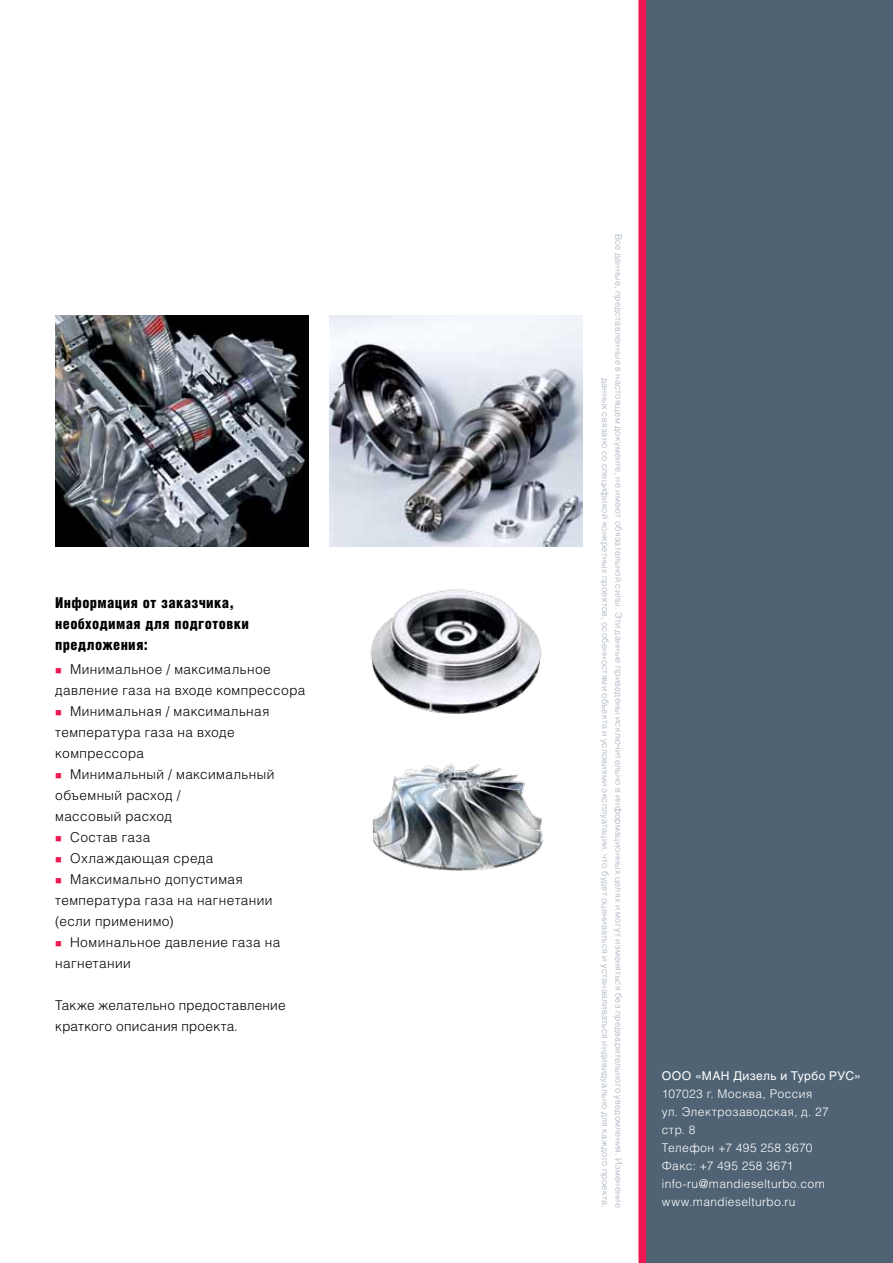
<style>
.page{position:relative;width:893px;height:1263px;background:#fff}
.page>*{position:absolute;margin:0;border:0;box-sizing:border-box;transform-origin:0 0}
.t1{font:15px/21px "Helios Cond Black C";letter-spacing:.025em;color:#000}
.t2{font:13.5px/21px "Helios Light C";letter-spacing:.03em;color:#000}
.t3{font:12px/18px "Helios Light C";letter-spacing:.035em;color:#fff}
.t4{font:12px "Helios C";letter-spacing:.035em;color:#fff}
.t5{font:9px/13.5px "Helios Light C";letter-spacing:.03em;color:#a4aeba;text-align:right}
.s1{color:#ed1651}
</style>
<div class="page">
<div style="left:646px;top:0;width:247px;height:1263px;background:#506374"></div>
<div style="left:638px;top:0;width:8px;height:1263px;background:#ed1651"></div>
<img style="left:370px;top:589px;width:172px;height:125px">
<img style="left:372px;top:763px;width:171px;height:108px">
<img style="left:329px;top:316px;width:254px;height:231px">
<img style="left:55px;top:316px;width:253px;height:231px">
<p class="t1" style="left:55px;top:592px;width:195px">Информация от заказчика, необходимая для подготовки предложения:</p>
<p class="t2" style="left:55px;top:659px;width:251px"><span class="s1">■</span> Минимальное / максимальное давление газа на входе компрессора</p>
<p class="t2" style="left:55px;top:701px;width:216px"><span class="s1">■</span> Минимальная / максимальная температура газа на входе компрессора</p>
<p class="t2" style="left:55px;top:764px;width:221px"><span class="s1">■</span> Минимальный / максимальный объемный расход /<br>массовый расход</p>
<p class="t2" style="left:55px;top:827px;width:97px"><span class="s1">■</span> Состав газа</p>
<p class="t2" style="left:55px;top:848px;width:160px"><span class="s1">■</span> Охлаждающая среда</p>
<p class="t2" style="left:55px;top:869px;width:219px"><span class="s1">■</span> Максимально допустимая температура газа на нагнетании (если применимо)</p>
<p class="t2" style="left:55px;top:932px;width:227px"><span class="s1">■</span> Номинальное давление газа на нагнетании</p>
<p class="t2" style="left:55px;top:995px;width:232px">Также желательно предоставление краткого описания проекта.</p>
<p class="t5" style="left:626px;top:234px;width:975px;rotate:90deg">Все данные, представленные в настоящем документе, не имеют обязательной силы. Эти данные приведены исключительно в информационных целях и могут изменяться без предварительного уведомления. Изменение данных связано со спецификой конкретных проектов, особенностями объекта и условиями эксплуатации, что будет оцениваться и устанавливаться индивидуально для каждого проекта.</p>
<p class="t4" style="left:662px;top:1068px;width:200px">ООО «МАН Дизель и Турбо РУС»</p>
<p class="t3" style="left:662px;top:1084px;width:168px">107023 г. Москва, Россия ул. Электрозаводская, д. 27 стр. 8<br>Телефон +7 495 258 3670<br>Факс: +7 495 258 3671 info-ru@mandieselturbo.com www.mandieselturbo.ru</p>
</div>
